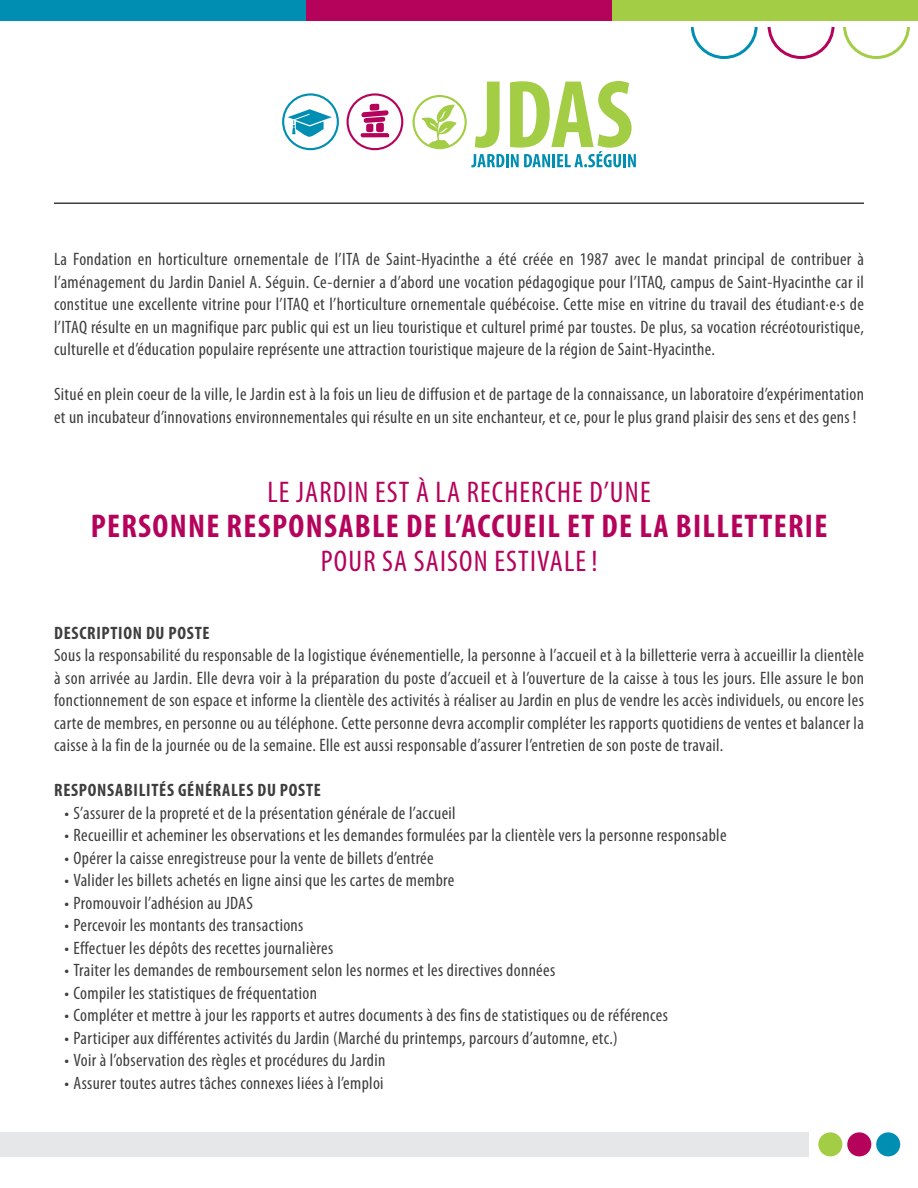
<style>
.page{position:relative;width:918px;height:1188px;background:#fff}
.page>*{position:absolute;margin:0;border:0;box-sizing:border-box;transform-origin:0 0}
.t1{font:700 condensed 33px "Myriad Pro";letter-spacing:.04em;color:#b5025b}
.t2{font:condensed 30px "Myriad Pro";letter-spacing:.04em;color:#b5025b}
.t3{font:condensed 18px/22.5px "Myriad Pro";letter-spacing:.02em;color:#3e3e3f;text-align:justify}
.t4{font:700 condensed 18px "Myriad Pro";letter-spacing:.04em;color:#3e3e3f}
</style>
<div class="page">
<div style="left:876px;top:1132px;width:24px;height:24px;background:#008fb3;border-radius:50%"></div>
<div style="left:847px;top:1132px;width:24px;height:24px;background:#b5025b;border-radius:50%"></div>
<div style="left:818px;top:1132px;width:24px;height:24px;background:#a2cd45;border-radius:50%"></div>
<div style="left:0;top:1132px;width:808px;height:24px;background:#e6e7e9"></div>
<svg style="left:422px;top:105px;width:34px;height:43px"></svg>
<div style="left:347px;top:93px;width:56px;height:57px;border:2px solid #b5025b;border-radius:50%"></div>
<div style="left:282px;top:93px;width:57px;height:57px;border:2px solid #008fb3;border-radius:50%"></div>
<div style="left:413px;top:95px;width:54px;height:54px;border:2px solid #a2cd45;border-radius:50%"></div>
<svg style="left:471px;top:81px;width:165px;height:86px"></svg>
<svg style="left:288px;top:109px;width:44px;height:28px"></svg>
<div style="left:370px;top:104px;width:9px;height:7px;background:#b5025b;border-radius:2px"></div>
<svg style="left:361px;top:110px;width:28px;height:27px"></svg>
<div style="left:306px;top:0;width:306px;height:21px;background:#b5025b"></div>
<div style="left:612px;top:0;width:306px;height:21px;background:#a2cd45"></div>
<div style="left:0;top:0;width:306px;height:21px;background:#008fb3"></div>
<svg style="left:767px;top:27px;width:68px;height:32px"></svg>
<svg style="left:692px;top:27px;width:66px;height:32px"></svg>
<svg style="left:843px;top:27px;width:67px;height:32px"></svg>
<hr style="left:54px;top:202px;width:810px;height:2px;background:#3e3e3f">
<p class="t3" style="left:54px;top:248px;width:812px">La Fondation en horticulture ornementale de l’ITA de Saint-Hyacinthe a été créée en 1987 avec le mandat principal de contribuer à l’aménagement du Jardin Daniel A. Séguin. Ce-dernier a d’abord une vocation pédagogique pour l’ITAQ, campus de Saint-Hyacinthe car il constitue une excellente vitrine pour l’ITAQ et l’horticulture ornementale québécoise. Cette mise en vitrine du travail des étudiant·e·s de l’ITAQ résulte en un magnifique parc public qui est un lieu touristique et culturel primé par toustes. De plus, sa vocation récréotouristique, culturelle et d’éducation populaire représente une attraction touristique majeure de la région de Saint-Hyacinthe.</p>
<p class="t3" style="left:54px;top:383px;width:811px">Situé en plein coeur de la ville, le Jardin est à la fois un lieu de diffusion et de partage de la connaissance, un laboratoire d’expérimentation et un incubateur d’innovations environnementales qui résulte en un site enchanteur, et ce, pour le plus grand plaisir des sens et des gens !</p>
<p class="t2" style="left:267px;top:476px;width:385px">LE JARDIN EST À LA RECHERCHE D’UNE</p>
<p class="t1" style="left:91px;top:507px;width:738px">PERSONNE RESPONSABLE DE L’ACCUEIL ET DE LA BILLETTERIE</p>
<p class="t2" style="left:321px;top:545px;width:278px">POUR SA SAISON ESTIVALE!</p>
<p class="t4" style="left:54px;top:623px;width:157px">DESCRIPTION DU POSTE</p>
<p class="t3" style="left:54px;top:644px;width:812px">Sous la responsabilité du responsable de la logistique événementielle, la personne à l’accueil et à la billetterie verra à accueillir la clientèle à son arrivée au Jardin. Elle devra voir à la préparation du poste d’accueil et à l’ouverture de la caisse à tous les jours. Elle assure le bon fonctionnement de son espace et informe la clientèle des activités à réaliser au Jardin en plus de vendre les accès individuels, ou encore les carte de membres, en personne ou au téléphone. Cette personne devra accomplir compléter les rapports quotidiens de ventes et balancer la caisse à la fin de la journée ou de la semaine. Elle est aussi responsable d’assurer l’entretien de son poste de travail.</p>
<p class="t4" style="left:54px;top:780px;width:268px">RESPONSABILITÉS GÉNÉRALES DU POSTE</p>
<p class="t3" style="left:64px;top:802px;width:393px">• S’assurer de la propreté et de la présentation générale de l’accueil</p>
<p class="t3" style="left:64px;top:824px;width:664px">• Recueillir et acheminer les observations et les demandes formulées par la clientèle vers la personne responsable</p>
<p class="t3" style="left:64px;top:847px;width:371px">• Opérer la caisse enregistreuse pour la vente de billets d’entrée</p>
<p class="t3" style="left:64px;top:869px;width:391px">• Valider les billets achetés en ligne ainsi que les cartes de membre</p>
<p class="t3" style="left:64px;top:892px;width:190px">• Promouvoir l’adhésion au JDAS</p>
<p class="t3" style="left:64px;top:914px;width:240px">• Percevoir les montants des transactions</p>
<p class="t3" style="left:64px;top:937px;width:270px">• Effectuer les dépôts des recettes journalières</p>
<p class="t3" style="left:64px;top:959px;width:492px">• Traiter les demandes de remboursement selon les normes et les directives données</p>
<p class="t3" style="left:64px;top:982px;width:254px">• Compiler les statistiques de fréquentation</p>
<p class="t3" style="left:64px;top:1004px;width:605px">• Compléter et mettre à jour les rapports et autres documents à des fins de statistiques ou de références</p>
<p class="t3" style="left:64px;top:1027px;width:555px">• Participer aux différentes activités du Jardin (Marché du printemps, parcours d’automne, etc.)</p>
<p class="t3" style="left:64px;top:1049px;width:322px">• Voir à l’observation des règles et procédures du Jardin</p>
<p class="t3" style="left:64px;top:1072px;width:321px">• Assurer toutes autres tâches connexes liées à l’emploi</p>
</div>
